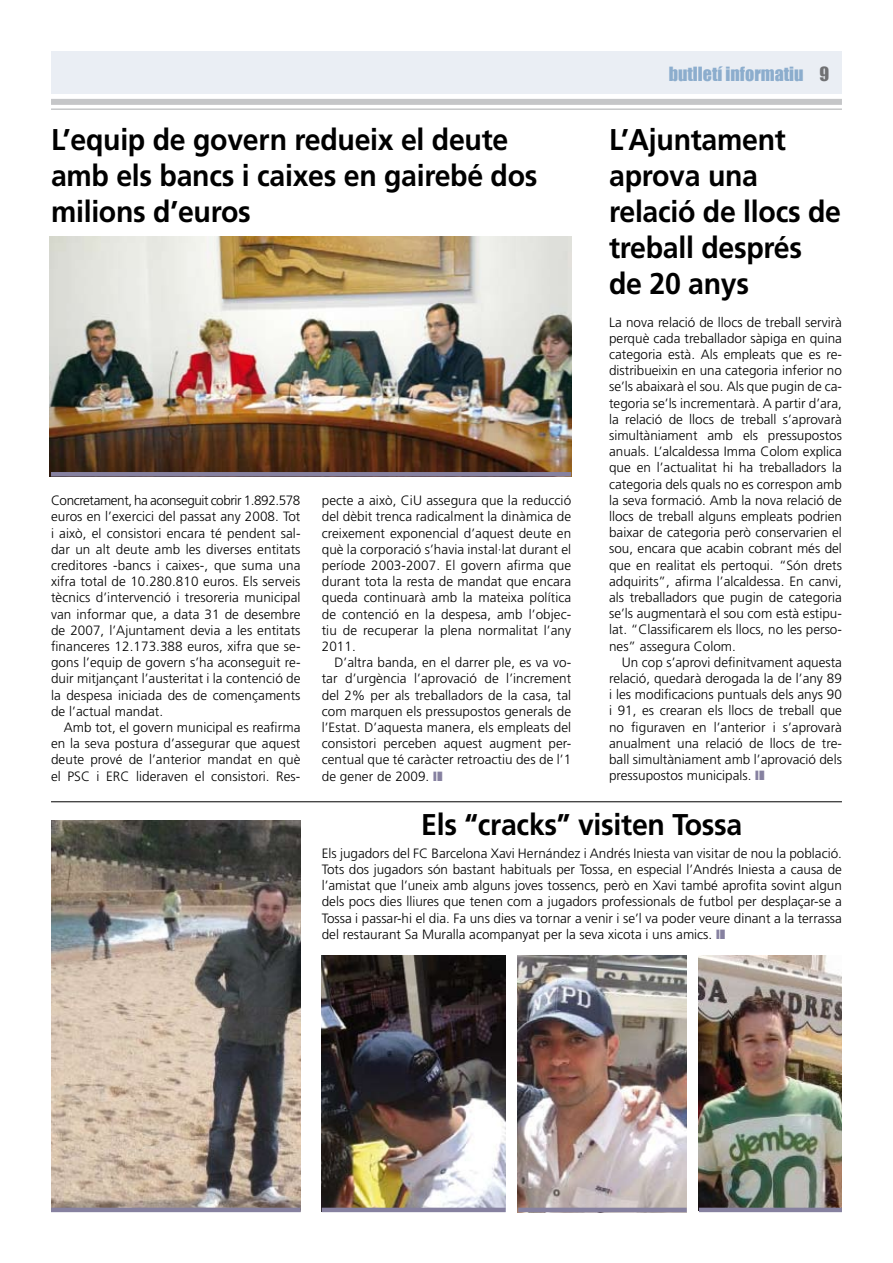
<style>
.page{position:relative;width:893px;height:1263px;background:#fff}
.page>*{position:absolute;margin:0;border:0;box-sizing:border-box;transform-origin:0 0}
.t1{font:700 30px/36px "Frutiger LT Std";letter-spacing:-.01em;color:#000;scale:.95 1}
.t2{font:18px "Impact";color:#8cadcd}
.t3{font:300 13.5px/16.2px "Frutiger LT Std";letter-spacing:.005em;color:#000;text-align:justify}
.s1{color:#707173}
</style>
<div class="page">
<div style="left:51px;top:99px;width:791px;height:6px;background:#c5c6c8"></div>
<hr style="left:51px;top:108px;width:791px;height:2px;background:#c5c6c8">
<div style="left:51px;top:51px;width:790px;height:43px;background:#eaeef4"></div>
<img style="left:49px;top:236px;width:522px;height:240px">
<hr style="left:51px;top:472px;width:520px;height:4px;background:#8681a0">
<hr style="left:51px;top:801px;width:791px;height:1px;background:#000">
<img style="left:51px;top:821px;width:249px;height:387px">
<img style="left:699px;top:956px;width:143px;height:252px">
<img style="left:322px;top:956px;width:183px;height:252px">
<img style="left:518px;top:956px;width:169px;height:252px">
<hr style="left:51px;top:1208px;width:250px;height:4px;background:#8681a0">
<hr style="left:322px;top:1208px;width:184px;height:4px;background:#8681a0">
<hr style="left:518px;top:1208px;width:169px;height:4px;background:#8681a0">
<hr style="left:699px;top:1208px;width:143px;height:4px;background:#8681a0">
<h1 class="t1" style="left:51px;top:122px;width:514px">L’equip de govern redueix el deute amb els bancs i caixes en gairebé dos milions d’euros</h1>
<p class="t3" style="left:51px;top:493px;width:251px">Concretament, ha aconseguit cobrir 1.892.578 euros en l’exercici del passat any 2008. Tot i això, el consistori encara té pendent sal&shy;dar un alt deute amb les diverses entitats creditores -bancs i caixes-, que suma una xifra total de 10.280.810 euros. Els serveis tècnics d’intervenció i tresoreria municipal van informar que, a data 31 de desembre de 2007, l’Ajuntament devia a les entitats financeres 12.173.388 euros, xifra que se&shy;gons l’equip de govern s’ha aconseguit re&shy;duir mitjançant l’austeritat i la contenció de la despesa iniciada des de començaments de l’actual mandat.</p>
<p class="t3" style="left:51px;top:719px;width:251px;text-indent:13px">Amb tot, el govern municipal es reafirma en la seva postura d’assegurar que aquest deute prové de l’anterior mandat en què el PSC i ERC lideraven el consistori. Res-</p>
<p class="t3" style="left:322px;top:493px;width:251px">pecte a això, CiU assegura que la reducció del dèbit trenca radicalment la dinàmica de creixement exponencial d’aquest deute en què la corporació s’havia instal·lat durant el període 2003-2007. El govern afirma que durant tota la resta de mandat que encara queda continuarà amb la mateixa política de contenció en la despesa, amb l’objec&shy;tiu de recuperar la plena normalitat l’any 2011.</p>
<p class="t3" style="left:322px;top:655px;width:251px;text-indent:13px">D’altra banda, en el darrer ple, es va vo&shy;tar d’urgència l’aprovació de l’increment del 2% per als treballadors de la casa, tal com marquen els pressupostos generals de l’Estat. D’aquesta manera, els empleats del consistori perceben aquest augment per&shy;centual que té caràcter retroactiu des de l’1 de gener de 2009.</p>
<h2 class="t2" style="left:669px;top:60px;width:162px">butlletí informatiu <span class="s1">9</span></h2>
<h1 class="t1" style="left:609px;top:122px;width:246px">L’Ajuntament aprova una relació de llocs de treball després de 20 anys</h1>
<p class="t3" style="left:609px;top:314px;width:234px">La nova relació de llocs de treball servirà perquè cada treballador sàpiga en quina categoria està. Als empleats que es re&shy;distribueixin en una categoria inferior no se’ls abaixarà el sou. Als que pugin de ca&shy;tegoria se’ls incrementarà. A partir d’ara, la relació de llocs de treball s’aprovarà simultàniament amb els pressupostos anuals. L’alcaldessa Imma Colom explica que en l’actualitat hi ha treballadors la categoria dels quals no es correspon amb la seva formació. Amb la nova relació de llocs de treball alguns empleats podrien baixar de categoria però conservarien el sou, encara que acabin cobrant més del que en realitat els pertoqui. “Són drets adquirits”, afirma l’alcaldessa. En canvi, als treballadors que pugin de categoria se’ls augmentarà el sou com està estipu&shy;lat. “Classificarem els llocs, no les perso&shy;nes” assegura Colom.</p>
<p class="t3" style="left:609px;top:654px;width:234px;text-indent:13px">Un cop s’aprovi definitvament aquesta relació, quedarà derogada la de l’any 89 i les modificacions puntuals dels anys 90 i 91, es crearan els llocs de treball que no figuraven en l’anterior i s’aprovarà anualment una relació de llocs de tre&shy;ball simultàniament amb l’aprovació dels pressupostos municipals.</p>
<h1 class="t1" style="left:421px;top:807px;width:340px">Els “cracks” visiten Tossa</h1>
<p class="t3" style="left:322px;top:845px;width:522px">Els jugadors del FC Barcelona Xavi Hernández i Andrés Iniesta van visitar de nou la població.<br>Tots dos jugadors són bastant habituals per Tossa, en especial l’Andrés Iniesta a causa de l’amistat que l’uneix amb alguns joves tossencs, però en Xavi també aprofita sovint algun dels pocs dies lliures que tenen com a jugadors professionals de futbol per desplaçar-se a Tossa i passar-hi el dia. Fa uns dies va tornar a venir i se’l va poder veure dinant a la terrassa del restaurant Sa Muralla acompanyat per la seva xicota i uns amics.</p>
</div>
